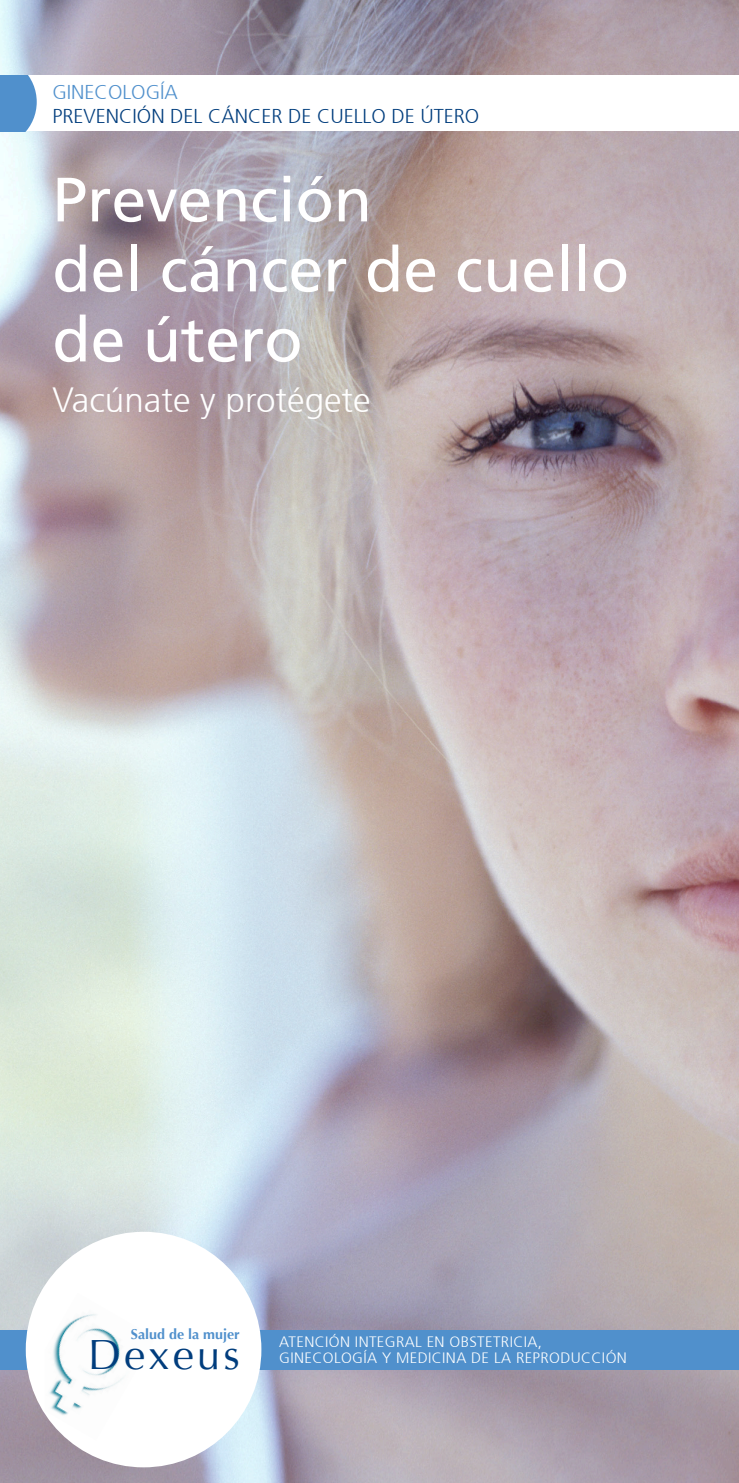
<style>
.page{position:relative;width:739px;height:1483px;background:#fff}
.page>*{position:absolute;margin:0;border:0;box-sizing:border-box;transform-origin:0 0}
.t1{font:62.5px/70px "Frutiger 55 Roman";color:#fff}
.t2{font:42px "Optima";letter-spacing:.075em;color:#013d7d}
.t3{font:300 35px "Frutiger 45";color:#fff}
.t4{font:300 20px "Frutiger 45";color:#013d7d}
.t5{font:300 20px "Frutiger 45";color:#5090cc}
.t6{font:300 15px/16.2px "Frutiger 45";letter-spacing:.025em;color:#fff}
.t7{font:700 14.25px "Optima";color:#5090cc}
</style>
<div class="page">
<img style="left:0;top:0;width:739px;height:1483px">
<div style="left:0;top:75px;width:739px;height:56px;background:#fff"></div>
<svg style="left:0;top:75px;width:37px;height:56px;background:#5f9ad0"></svg>
<div style="left:0;top:1330px;width:739px;height:39px;background:#5090cc"></div>
<div style="left:26px;top:1232px;width:235px;height:235px;background:#fff;border-radius:50%"></div>
<img style="left:45px;top:1314px;width:78px;height:126px">
<h3 class="t5" style="left:52px;top:81px;width:127px">GINECOLOGÍA</h3>
<h3 class="t4" style="left:52px;top:105px;width:33px">PREVENCI</h3>
<h3 class="t4" style="left:137px;top:105px;width:111px">ÓN DEL CÁNCE</h3>
<h3 class="t4" style="left:271px;top:105px;width:58px">R DE CUELLO</h3>
<h3 class="t4" style="left:391px;top:105px;width:86px">DE ÚTERO</h3>
<h1 class="t1" style="left:52px;top:165px;width:578px">Prevención<br>del cáncer de cuello de útero</h1>
<h3 class="t3" style="left:52px;top:380px;width:320px">VACÚNATE Y PROTÉGETE</h3>
<p class="t7" style="left:131px;top:1326px;width:110px">Salud de la mujer</p>
<p class="t6" style="left:279px;top:1333px;width:349px">ATENCIÓN INTEGRAL EN OBSTETRICIA,<br>GINECOLOGÍA Y MEDICINA DE LA REPRODUCCIÓN</p>
<h2 class="t2" style="left:88px;top:1330px;width:153px">Dexeus</h2>
</div>
